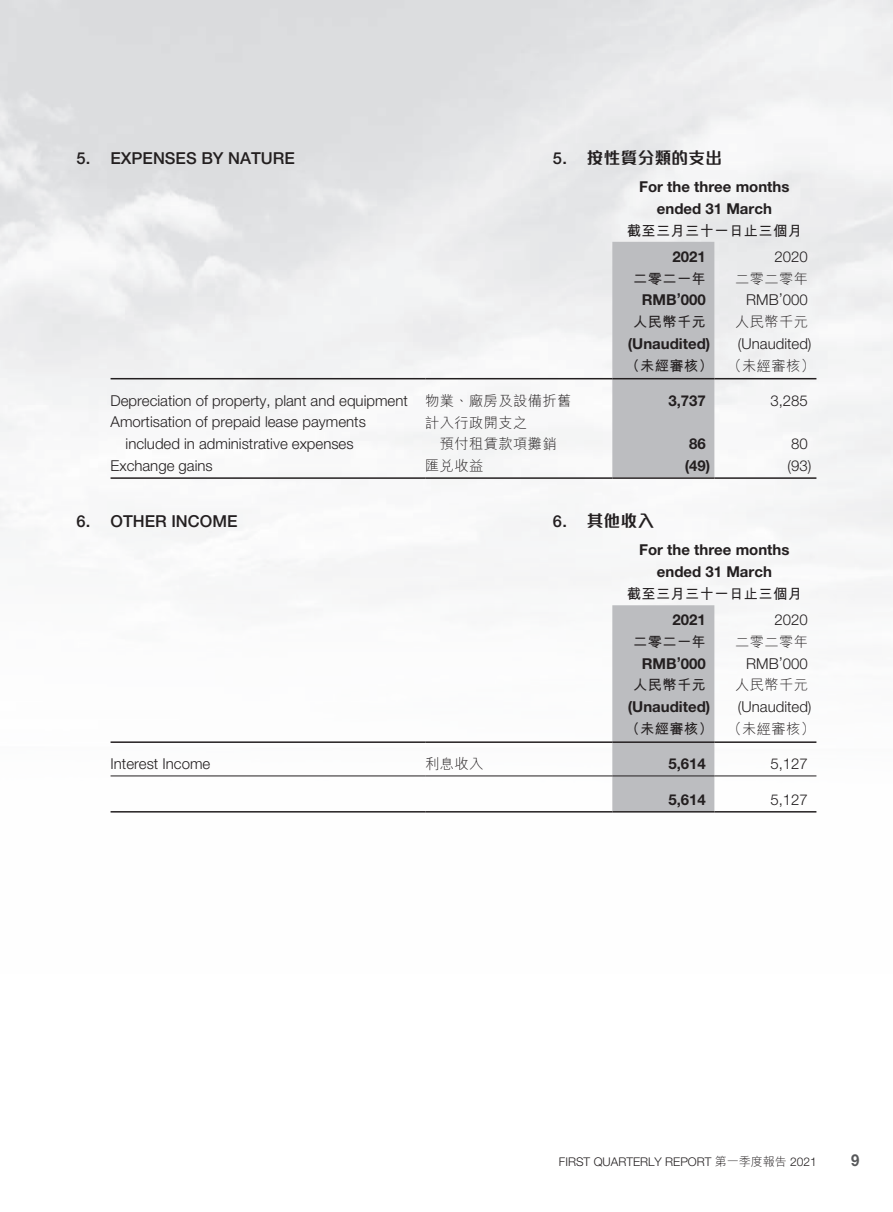
<style>
.page{position:relative;width:893px;height:1212px;background:#fff}
.page>*{position:absolute;margin:0;border:0;box-sizing:border-box;transform-origin:0 0}
._3__標題{font:500 16.5px "Helvetica Neue LT Std";color:#231f20}
._8__標題---C{font:700 16.5px "M Finance HK";letter-spacing:.03em;color:#231f20}
.t1{font:700 16.5px "Helvetica Neue LT Std";color:#57585a;scale:.9 1}
._1__內文{font:300 15px "Helvetica Neue LT Std";color:#231f20}
._1__內文-2{font:700 15px "Helvetica Neue LT Std";color:#231f20}
._6__內文---C{font:300 14.25px "M Hei HK";letter-spacing:.03em;color:#231f20}
._6__內文---C-2{font:700 14.25px "M Hei HK";letter-spacing:.03em;color:#231f20}
.t2{font:300 12px "Helvetica Neue LT Std";color:#231f20}
.s1{font-family:"Helvetica Neue LT Std";font-weight:500}
.s2{font-family:"M Hei HK"}
</style>
<div class="page">
<div style="left:612px;top:242px;width:102px;height:235px;background:#bcbdc0"></div>
<hr style="left:111px;top:378px;width:314px;height:1px;background:#231f20">
<hr style="left:425px;top:378px;width:187px;height:1px;background:#231f20">
<hr style="left:612px;top:378px;width:102px;height:1px;background:#231f20">
<hr style="left:714px;top:378px;width:102px;height:1px;background:#231f20">
<hr style="left:111px;top:477px;width:314px;height:2px;background:#231f20">
<hr style="left:425px;top:477px;width:187px;height:2px;background:#231f20">
<hr style="left:612px;top:477px;width:102px;height:2px;background:#231f20">
<hr style="left:714px;top:477px;width:102px;height:2px;background:#231f20">
<div style="left:612px;top:605px;width:102px;height:206px;background:#bcbdc0"></div>
<hr style="left:111px;top:741px;width:314px;height:2px;background:#231f20">
<hr style="left:425px;top:741px;width:187px;height:2px;background:#231f20">
<hr style="left:612px;top:741px;width:102px;height:2px;background:#231f20">
<hr style="left:714px;top:741px;width:102px;height:2px;background:#231f20">
<hr style="left:111px;top:775px;width:314px;height:1px;background:#231f20">
<hr style="left:425px;top:775px;width:187px;height:1px;background:#231f20">
<hr style="left:612px;top:775px;width:102px;height:1px;background:#231f20">
<hr style="left:714px;top:775px;width:102px;height:1px;background:#231f20">
<hr style="left:111px;top:811px;width:314px;height:1px;background:#231f20">
<hr style="left:425px;top:811px;width:187px;height:1px;background:#231f20">
<hr style="left:612px;top:811px;width:102px;height:1px;background:#231f20">
<hr style="left:714px;top:811px;width:102px;height:1px;background:#231f20">
<p class="_3__標題" style="left:77px;top:148px;width:220px">5. EXPENSES BY NATURE</p>
<p class="_8__標題---C" style="left:553px;top:149px;width:171px"><span class="s1">5.</span> 按性質分類的支出</p>
<p class="_1__內文-2" style="left:639px;top:177px;width:152px">For the three months</p>
<p class="_1__內文-2" style="left:657px;top:199px;width:117px">ended 31 March</p>
<p class="_6__內文---C-2" style="left:627px;top:220px;width:177px">截至三月三十一日止三個月</p>
<p class="_1__內文-2" style="left:672px;top:247px;width:35px">2021</p>
<p class="_1__內文" style="left:775px;top:247px;width:35px">2020</p>
<p class="_6__內文---C-2" style="left:633px;top:268px;width:74px">二零二一年</p>
<p class="_6__內文---C" style="left:735px;top:271px;width:74px">二零二零年</p>
<p class="_1__內文-2" style="left:642px;top:290px;width:66px">RMB’000</p>
<p class="_1__內文" style="left:746px;top:291px;width:63px">RMB’000</p>
<p class="_6__內文---C-2" style="left:633px;top:311px;width:74px">人民幣千元</p>
<p class="_6__內文---C" style="left:735px;top:314px;width:74px">人民幣千元</p>
<p class="_1__內文-2" style="left:628px;top:334px;width:84px">(Unaudited)</p>
<p class="_1__內文" style="left:738px;top:334px;width:75px">(Unaudited)</p>
<p class="_6__內文---C-2" style="left:625px;top:355px;width:89px">（未經審核）</p>
<p class="_6__內文---C" style="left:728px;top:358px;width:89px">（未經審核）</p>
<p class="_1__內文" style="left:111px;top:391px;width:299px">Depreciation of property, plant and equipment</p>
<p class="_6__內文---C" style="left:425px;top:393px;width:148px">物業、廠房及設備折舊</p>
<p class="_1__內文-2" style="left:668px;top:391px;width:39px">3,737</p>
<p class="_1__內文" style="left:770px;top:391px;width:39px">3,285</p>
<p class="_1__內文" style="left:111px;top:413px;width:257px">Amortisation of prepaid lease payments</p>
<p class="_1__內文" style="left:126px;top:435px;width:230px">included in administrative expenses</p>
<p class="_6__內文---C" style="left:425px;top:415px;width:104px">計入行政開支之</p>
<p class="_6__內文---C" style="left:440px;top:437px;width:118px">預付租賃款項攤銷</p>
<p class="_1__內文-2" style="left:689px;top:434px;width:18px">86</p>
<p class="_1__內文" style="left:791px;top:435px;width:18px">80</p>
<p class="_1__內文" style="left:111px;top:456px;width:104px">Exchange gains</p>
<p class="_6__內文---C" style="left:425px;top:458px;width:60px">匯兌收益</p>
<p class="_1__內文-2" style="left:685px;top:456px;width:27px">(49)</p>
<p class="_1__內文" style="left:788px;top:456px;width:25px">(93)</p>
<p class="_3__標題" style="left:77px;top:511px;width:162px">6. OTHER INCOME</p>
<p class="_8__標題---C" style="left:553px;top:512px;width:103px"><span class="s1">6.</span> 其他收入</p>
<p class="_1__內文-2" style="left:639px;top:541px;width:152px">For the three months</p>
<p class="_1__內文-2" style="left:657px;top:562px;width:117px">ended 31 March</p>
<p class="_6__內文---C-2" style="left:627px;top:583px;width:177px">截至三月三十一日止三個月</p>
<p class="_1__內文-2" style="left:672px;top:610px;width:35px">2021</p>
<p class="_1__內文" style="left:775px;top:611px;width:35px">2020</p>
<p class="_6__內文---C-2" style="left:633px;top:631px;width:74px">二零二一年</p>
<p class="_6__內文---C" style="left:735px;top:634px;width:74px">二零二零年</p>
<p class="_1__內文-2" style="left:642px;top:654px;width:66px">RMB’000</p>
<p class="_1__內文" style="left:746px;top:654px;width:63px">RMB’000</p>
<p class="_6__內文---C-2" style="left:633px;top:675px;width:74px">人民幣千元</p>
<p class="_6__內文---C" style="left:735px;top:678px;width:74px">人民幣千元</p>
<p class="_1__內文-2" style="left:628px;top:697px;width:84px">(Unaudited)</p>
<p class="_1__內文" style="left:738px;top:698px;width:75px">(Unaudited)</p>
<p class="_6__內文---C-2" style="left:625px;top:718px;width:89px">（未經審核）</p>
<p class="_6__內文---C" style="left:728px;top:721px;width:89px">（未經審核）</p>
<p class="_1__內文" style="left:111px;top:755px;width:101px">Interest Income</p>
<p class="_6__內文---C" style="left:425px;top:757px;width:60px">利息收入</p>
<p class="_1__內文-2" style="left:668px;top:754px;width:39px">5,614</p>
<p class="_1__內文" style="left:770px;top:755px;width:39px">5,127</p>
<p class="_1__內文-2" style="left:668px;top:790px;width:39px">5,614</p>
<p class="_1__內文" style="left:770px;top:790px;width:39px">5,127</p>
<p class="t2" style="left:559px;top:1154px;width:259px">FIRST QUARTERLY REPORT <span class="s2">第一季度報告</span> 2021</p>
<p class="t1" style="left:851px;top:1149px;width:11px">9</p>
</div>
